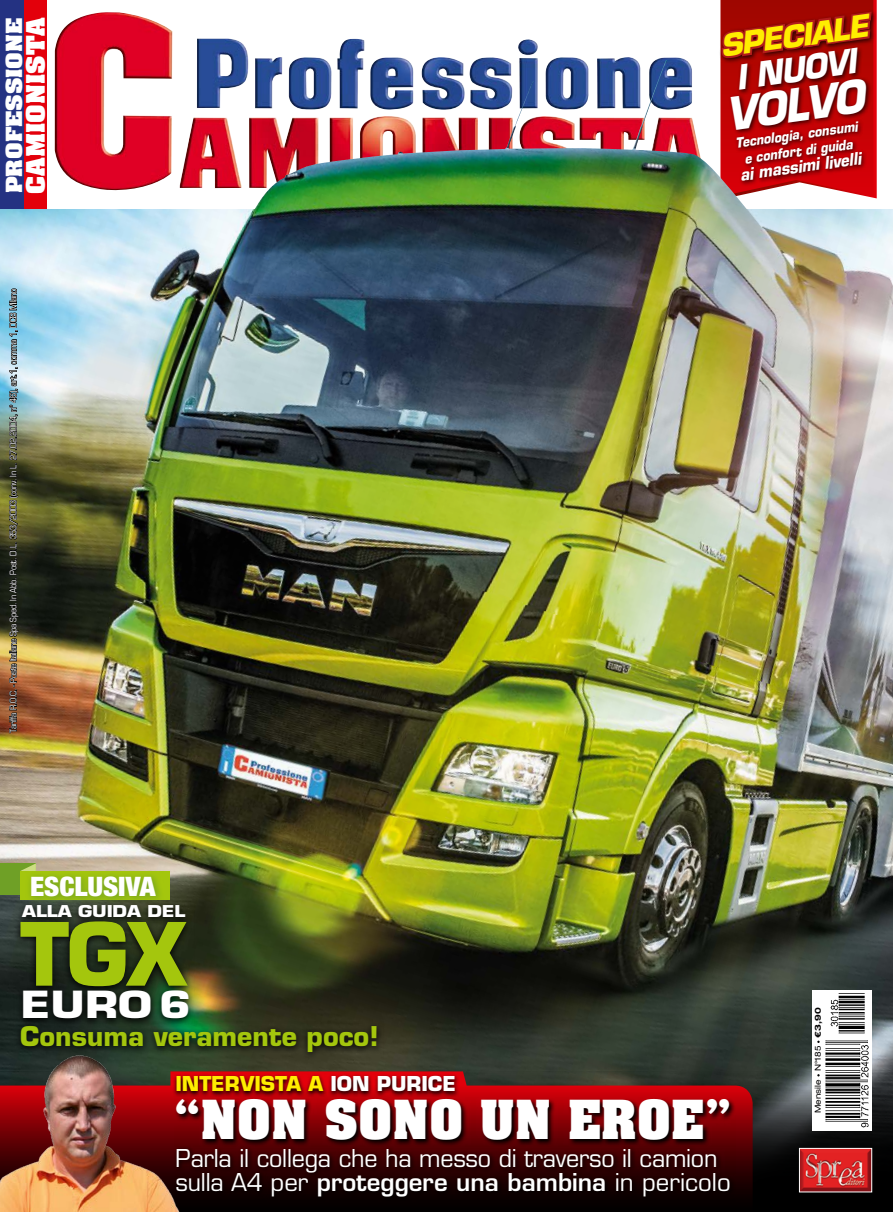
<style>
.page{position:relative;width:893px;height:1212px;background:#fff}
.page>*{position:absolute;margin:0;border:0;box-sizing:border-box;transform-origin:0 0}
.t1{font:700 84.9px "Eurostile LT Std";color:#a4c60d;scale:.96 1}
.t2{font:700 45.75px "Aachen Std";color:#fff}
.t3{font:italic 700 44.4px "Eurostile LT Std";color:#fff;scale:.92 1}
.t4{font:700 36.45px "Eurostile LT Std";color:#fff;scale:1.22 1}
.t5{font:italic 700 33.15px "Eurostile LT Std";color:#fff;scale:.92 1}
.t6{font:italic 700 29.85px "Eurostile LT Std";color:#ffed00}
.t7{font:900 condensed 26.85px "Helvetica Neue LT Std";letter-spacing:-.005em;color:#fff;scale:1.06 1}
.t8{font:700 26.55px "Eurostile LT Std";color:#a4c60d}
.t9{font:24px/24px "Eurostile LT Std";letter-spacing:-.01em;color:#fff}
.t10{font:700 21.75px "Aachen Std";color:#fff;scale:1.18 1}
.t11{font:700 20.1px "Eurostile LT Std";color:#ffed00}
.t12{font:700 19.05px "Aachen Std";color:#fff;scale:1.22 1}
.t13{font:italic 700 16.5px "Eurostile LT Std";color:#fff;scale:.9 1}
.t14{font:700 15.9px "Eurostile LT Std";letter-spacing:-.01em;color:#fff;scale:1.19 1}
.t15{font:italic 700 13.5px/16.5px "Eurostile LT Std";color:#fff;text-align:center;scale:.9 1}
.t16{font:8.85px "Eurostile LT Std";letter-spacing:-.03em;color:#fff;scale:.83 1}
.t17{font:expanded 8.25px "Helvetica Neue LT Std";letter-spacing:.01em;color:#000}
.s1{color:#fff}
.s2{font-weight:600}
.s3{font-weight:700}
</style>
<div class="page">
<img style="left:0;top:208px;width:893px;height:864px">
<svg style="left:233px;top:1071px;width:520px;height:14px;background:#42332b"></svg>
<svg style="left:233px;top:1085px;width:660px;height:127px;background:#330e10"></svg>
<img style="left:55px;top:12px;width:581px;height:179px">
<img style="left:801px;top:1150px;width:69px;height:40px">
<div style="left:799px;top:1148px;width:73px;height:44px;border:1px solid #fff"></div>
<div style="left:0;top:0;width:24px;height:208px;background:#243282"></div>
<div style="left:24px;top:0;width:22px;height:208px;background:#e3000b"></div>
<svg style="left:14px;top:1021px;width:370px;height:40px;background:#27311e"></svg>
<div style="left:812px;top:990px;width:60px;height:140px;background:#fff"></div>
<img style="left:825px;top:993px;width:44px;height:135px">
<img style="left:8px;top:289px;width:11px;height:444px">
<img style="left:0;top:1035px;width:233px;height:177px">
<svg style="left:172px;top:1073px;width:287px;height:24px;background:#8a0006"></svg>
<svg style="left:175px;top:1097px;width:561px;height:50px;background:#440002"></svg>
<svg style="left:174px;top:1145px;width:561px;height:57px;background:#230000"></svg>
<div style="left:0;top:863px;width:36px;height:32px;background:#6fa026"></div>
<svg style="left:21px;top:863px;width:15px;height:8px"></svg>
<div style="left:21px;top:871px;width:149px;height:28px;background:#a4c60d"></div>
<svg style="left:25px;top:870px;width:139px;height:31px"></svg>
<svg style="left:720px;top:0;width:157px;height:60px;background:#980c09"></svg>
<svg style="left:14px;top:901px;width:181px;height:126px;background:#172015"></svg>
<img style="left:143px;top:60px;width:750px;height:629px">
<h3 class="t12" style="left:1px;top:193px;width:145px;rotate:-90deg">Professione</h3>
<h3 class="t10" style="left:20px;top:194px;width:151px;rotate:-90deg">Camionista</h3>
<p class="t16" style="left:8px;top:733px;width:537px;rotate:-90deg">Tariffa R.O.C. - Poste Italiane Spa Sped. In Abb. Post. D.L. 353/2003 (conv. In L. 27.02.2004, n° 46), art.1, comma 1, DCB Milano</p>
<h3 class="t7" style="left:30px;top:869px;width:120px">ESCLUSIVA</h3>
<h3 class="t6" style="left:718px;top:28px;width:151px;rotate:-8deg">SPECIALE</h3>
<h3 class="t5" style="left:733px;top:58px;width:43px;rotate:-8deg">I nuovi</h3>
<h3 class="t3" style="left:722px;top:87px;width:152px;rotate:-8deg">VOLVO</h3>
<h3 class="t15" style="left:734px;top:135px;width:138px;rotate:-8deg">Tecnologia, consumi e confort di guida</h3>
<h3 class="t13" style="left:738px;top:165px;width:137px;rotate:-8deg">ai massimi livelli</h3>
<h3 class="t14" style="left:22px;top:902px;width:23px">Alla</h3>
<h3 class="t14" style="left:78px;top:902px;width:81px">guida del</h3>
<h1 class="t1" style="left:20px;top:902px;width:174px">TGX</h1>
<h3 class="t4" style="left:20px;top:982px;width:53px">Euro</h3>
<h3 class="t4" style="left:159px;top:982px;width:28px">6</h3>
<h3 class="t8" style="left:20px;top:1019px;width:360px">Consuma veramente poco!</h3>
<h3 class="t11" style="left:175px;top:1071px;width:282px">INTERVISTA A <span class="s1">ION PURICE</span></h3>
<h2 class="t2" style="left:173px;top:1087px;width:63px">“NON</h2>
<h2 class="t2" style="left:324px;top:1087px;width:35px">SONO</h2>
<h2 class="t2" style="left:480px;top:1087px;width:123px">UN EROE</h2>
<h2 class="t2" style="left:704px;top:1087px;width:30px">”</h2>
<h3 class="t9" style="left:176px;top:1146px;width:557px">Parla il collega che ha messo di traverso il camion sulla A4 per <span class="s2">proteggere una bambina</span> in pericolo</h3>
<p class="t17" style="left:813px;top:1113px;width:107px;rotate:-90deg">Mensile N°185 <span class="s3">€3,90</span></p>
</div>
